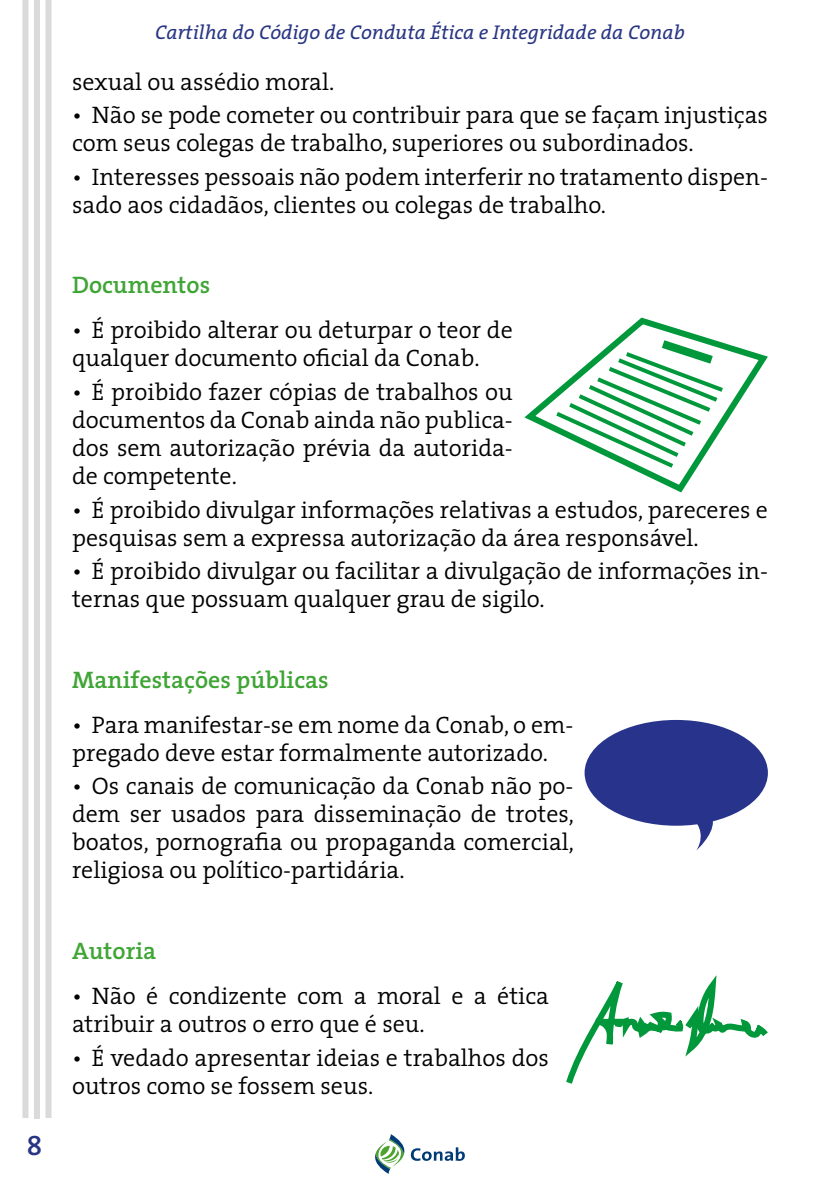
<style>
.page{position:relative;width:840px;height:1191px;background:#fff}
.page>*{position:absolute;margin:0;border:0;box-sizing:border-box;transform-origin:0 0}
.t1{font:28px "The Serif 6 Semi Bold Caps";color:#283583}
.t2{font:300 24px/28px "The Serif 4";color:#000}
.Subseção{font:600 24px "The Serif 6";color:#3fa535}
.t3{font:italic 20px "The Serif 5";color:#283583}
</style>
<div class="page">
<div style="left:22px;top:0;width:6px;height:1118px;background:#dadada"></div>
<div style="left:45px;top:0;width:6px;height:1118px;background:#dadada"></div>
<div style="left:34px;top:0;width:6px;height:1119px;background:#dadada"></div>
<svg style="left:410px;top:1147px;width:54px;height:14px"></svg>
<svg style="left:375px;top:1134px;width:29px;height:40px"></svg>
<svg style="left:524px;top:317px;width:244px;height:176px"></svg>
<svg style="left:551px;top:334px;width:176px;height:137px"></svg>
<div style="left:584px;top:720px;width:183px;height:105px;background:#28348b;border-radius:50%"></div>
<svg style="left:693px;top:821px;width:20px;height:29px"></svg>
<svg style="left:566px;top:975px;width:202px;height:109px"></svg>
<p class="t1" style="left:27px;top:1122px;width:17px">8</p>
<p class="t3" style="left:155px;top:16px;width:531px">Cartilha do Código de Conduta Ética e Integridade da Conab</p>
<p class="t2" style="left:72px;top:67px;width:263px">sexual ou assédio moral.</p>
<p class="t2" style="left:72px;top:100px;width:697px">• Não se pode cometer ou contribuir para que se façam injustiças com seus colegas de trabalho, superiores ou subordinados.</p>
<p class="t2" style="left:72px;top:162px;width:697px">• Interesses pessoais não podem interferir no tratamento dispen&shy;sado aos cidadãos, clientes ou colegas de trabalho.</p>
<p class="Subseção" style="left:72px;top:265px;width:140px">Documentos</p>
<p class="t2" style="left:72px;top:315px;width:442px">• É proibido alterar ou deturpar o teor de qualquer documento oficial da Conab.</p>
<p class="t2" style="left:72px;top:377px;width:442px;text-align:justify">• É proibido fazer cópias de trabalhos ou documentos da Conab ainda não publica&shy;dos sem autorização prévia da autorida&shy;de competente.</p>
<p class="t2" style="left:72px;top:495px;width:696px">• É proibido divulgar informações relativas a estudos, pareceres e pesquisas sem a expressa autorização da área responsável.</p>
<p class="t2" style="left:72px;top:556px;width:697px">• É proibido divulgar ou facilitar a divulgação de informações in&shy;ternas que possuam qualquer grau de sigilo.</p>
<p class="Subseção" style="left:72px;top:659px;width:258px">Manifestações públicas</p>
<p class="t2" style="left:72px;top:710px;width:502px">• Para manifestar-se em nome da Conab, o em&shy;pregado deve estar formalmente autorizado.</p>
<p class="t2" style="left:72px;top:771px;width:503px;text-align:justify">• Os canais de comunicação da Conab não po&shy;dem ser usados para disseminação de trotes, boatos, pornografia ou propaganda comercial, religiosa ou político-partidária.</p>
<p class="Subseção" style="left:72px;top:930px;width:86px">Autoria</p>
<p class="t2" style="left:72px;top:981px;width:478px">• Não é condizente com a moral e a ética atribuir a outros o erro que é seu.</p>
<p class="t2" style="left:72px;top:1042px;width:478px">• É vedado apresentar ideias e trabalhos dos outros como se fossem seus.</p>
</div>
